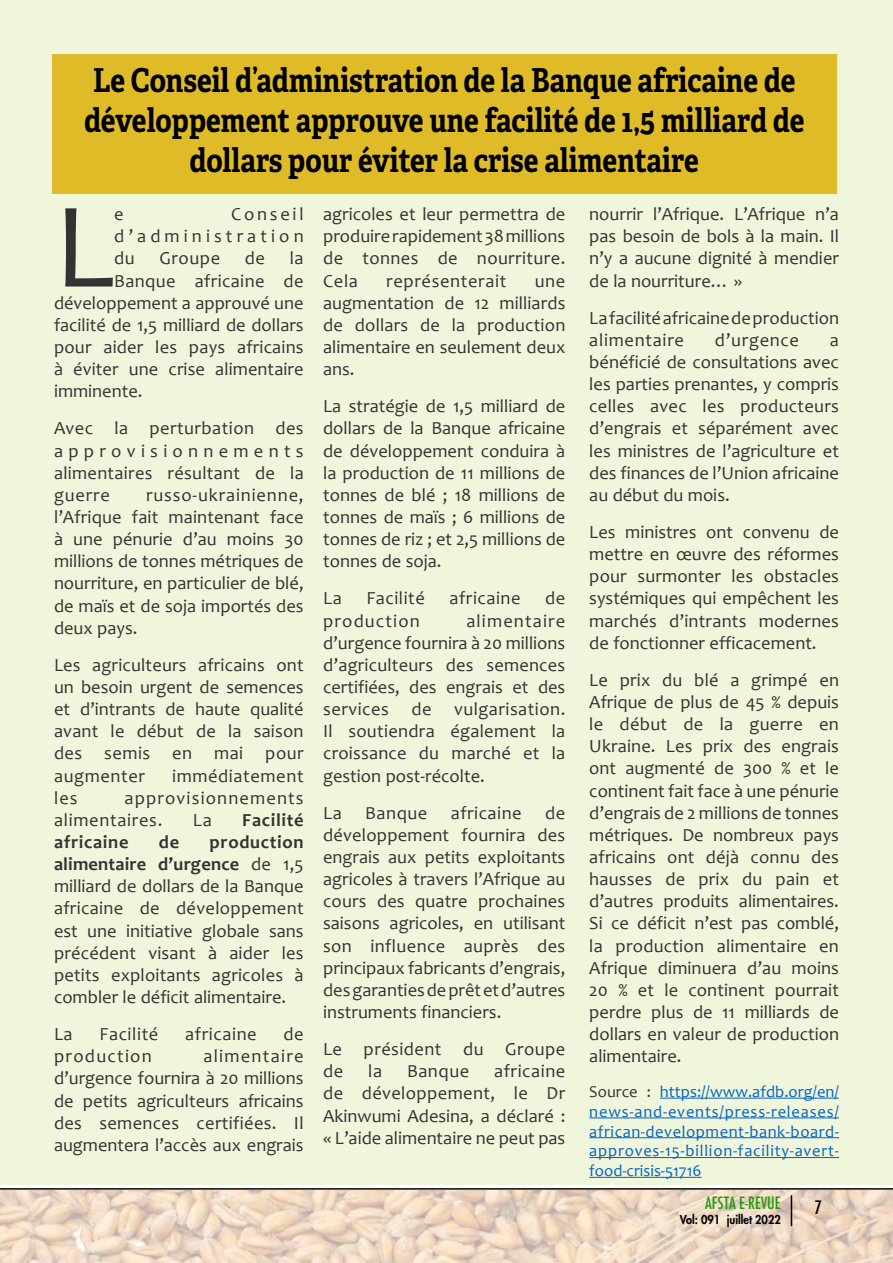
<style>
.page{position:relative;width:893px;height:1263px;background:#fff}
.page>*{position:absolute;margin:0;border:0;box-sizing:border-box;transform-origin:0 0}
.t1{font:123px "Candara";color:#333}
.t2{font:700 33px/39.6px "Adelle";color:#000;text-align:center;scale:.85 1}
.t3{font:18.45px/22.2px "Candara";color:#333;text-align:justify}
.t4{font:18.45px "Candara";letter-spacing:.03em;color:#333}
.t5{font:18.45px/22.2px "Candara";letter-spacing:.06em;color:#333}
.t6{font:18.45px "Candara";letter-spacing:.035em;color:#333}
.t7{font:18.45px/22.2px "Candara";letter-spacing:.025em;color:#333}
.t8{font:700 18.45px "Candara";letter-spacing:.04em;color:#333}
.t9{font:18.45px "Candara";letter-spacing:.02em;color:#333}
.t10{font:18.45px "Candara";letter-spacing:.07em;color:#333}
.t11{font:18.45px "Candara";letter-spacing:.04em;color:#333}
.t12{font:500 condensed 18px "Futura";color:#000}
.t13{font:16.5px/19.8px "Candara";letter-spacing:.045em;color:#0563c1;text-align:justify}
.t14{font:500 condensed 16.5px "Futura";color:#239a09}
.t15{font:800 12px "Futura Std";color:#000;scale:.92 1}
.s1{color:#333}
.s2{font-weight:700}
</style>
<div class="page">
<img style="left:0;top:1190px;width:893px;height:73px">
<hr style="left:791px;top:1195px;width:1px;height:31px;background:#000">
<hr style="left:0;top:1188px;width:893px;height:2px;background:#000">
<div style="left:0;top:0;width:893px;height:1185px;background:#f0f6db"></div>
<div style="left:53px;top:54px;width:784px;height:140px;background:#dfbb27"></div>
<hr style="left:660px;top:1098px;width:179px;height:1px;background:#0563c1">
<hr style="left:589px;top:1118px;width:250px;height:1px;background:#0563c1">
<hr style="left:589px;top:1137px;width:250px;height:1px;background:#0563c1">
<hr style="left:589px;top:1157px;width:250px;height:1px;background:#0563c1">
<hr style="left:589px;top:1177px;width:113px;height:1px;background:#0563c1">
<h2 class="t2" style="left:84px;top:61px;width:849px">Le Conseil d’administration de la Banque africaine de développement approuve une facilité de 1,5 milliard de dollars pour éviter la crise alimentaire</h2>
<p class="t3" style="left:589px;top:203px;width:251px">nourrir l’Afrique. L’Afrique n’a pas besoin de bols à la main. Il n’y a aucune dignité à mendier de la nourriture… »</p>
<p class="t3" style="left:589px;top:306px;width:251px">La facilité africaine de production alimentaire</p>
<p class="t3" style="left:114px;top:203px;width:191px;text-indent:117px">Conseil d’administration du</p>
<p class="t3" style="left:323px;top:203px;width:244px">agricoles et leur permettra de produire rapidement 38 millions de tonnes de nourriture.<br>Cela</p>
<h1 class="t1" style="left:54px;top:169px;width:62px">L</h1>
<p class="t3" style="left:114px;top:203px;width:11px">e</p>
<p class="t3" style="left:160px;top:247px;width:62px">Groupe</p>
<p class="t3" style="left:245px;top:247px;width:22px">de</p>
<p class="t3" style="left:290px;top:247px;width:15px">la</p>
<p class="t9" style="left:114px;top:269px;width:191px">Banque africaine de</p>
<p class="t3" style="left:54px;top:291px;width:251px">développement a approuvé une</p>
<p class="t3" style="left:54px;top:314px;width:251px">facilité de 1,5 milliard de dollars</p>
<p class="t3" style="left:54px;top:336px;width:251px">pour aider les pays africains</p>
<p class="t3" style="left:54px;top:358px;width:251px">à éviter une crise alimentaire</p>
<p class="t3" style="left:54px;top:380px;width:90px">imminente.</p>
<p class="t3" style="left:54px;top:417px;width:251px">Avec la perturbation des approvisionnements alimentaires résultant de la guerre</p>
<p class="t6" style="left:386px;top:269px;width:122px">représenterait</p>
<p class="t3" style="left:323px;top:269px;width:244px;text-indent:212px">une augmentation de 12 milliards de dollars de la production alimentaire en seulement deux ans.</p>
<p class="t3" style="left:323px;top:395px;width:244px">La stratégie de 1,5 milliard de dollars de la Banque africaine de développement conduira à la production de 11 millions de tonnes de blé ; 18 millions de tonnes de maïs ; 6 millions de tonnes de riz ; et 2,5 millions de tonnes de soja.</p>
<p class="t3" style="left:323px;top:587px;width:20px">La</p>
<p class="t4" style="left:366px;top:587px;width:60px">Facilité</p>
<p class="t4" style="left:449px;top:587px;width:73px">africaine</p>
<p class="t3" style="left:545px;top:587px;width:22px">de</p>
<p class="t5" style="left:323px;top:609px;width:98px">production</p>
<p class="t11" style="left:715px;top:328px;width:86px">d’urgence</p>
<p class="t3" style="left:589px;top:329px;width:251px;text-indent:241px">a bénéficié de consultations avec les parties prenantes, y compris celles avec les producteurs d’engrais et séparément avec les ministres de l’agriculture et des finances de l’Union africaine au début du mois.</p>
<p class="t3" style="left:589px;top:521px;width:251px">Les ministres ont convenu de mettre en œuvre des réformes pour surmonter les obstacles systémiques qui empêchent les marchés d’intrants modernes de fonctionner efficacement.</p>
<p class="t3" style="left:589px;top:668px;width:251px">Le prix du blé a grimpé en Afrique de plus de 45 % depuis le début de la guerre en Ukraine. Les prix des engrais ont augmenté de 300 % et le continent fait face à une pénurie d’engrais de 2 millions de tonnes métriques. De nombreux pays africains ont déjà connu des hausses de prix du pain et d’autres produits alimentaires.<br>Si ce déficit n’est pas comblé, la production alimentaire en Afrique diminuera d’au moins 20 % et le continent pourrait perdre plus de 11 milliards de dollars en valeur de production alimentaire.</p>
<p class="t13" style="left:589px;top:1082px;width:251px"><span class="s1">Source :</span> https://www.afdb.org/en/ news-and-events/press-releases/ african-development-bank-board&shy;approves-15-billion-facility-avert&shy;food-crisis-51716</p>
<p class="t3" style="left:54px;top:483px;width:251px;text-indent:92px">russo-ukrainienne, l’Afrique fait maintenant face à une pénurie d’au moins 30 millions de tonnes métriques de nourriture, en particulier de blé, de maïs et de soja importés des deux pays.</p>
<p class="t3" style="left:54px;top:653px;width:251px">Les agriculteurs africains ont un besoin urgent de semences et d’intrants de haute qualité avant le début de la saison des semis en mai pour augmenter</p>
<p class="t3" style="left:323px;top:609px;width:244px;text-indent:143px">alimentaire d’urgence fournira à 20 millions d’agriculteurs des semences certifiées, des engrais et des services de vulgarisation.<br>Il soutiendra également la croissance du marché et la gestion post-récolte.</p>
<p class="t3" style="left:323px;top:801px;width:20px">La</p>
<p class="t3" style="left:365px;top:801px;width:64px">Banque</p>
<p class="t4" style="left:451px;top:801px;width:72px">africaine</p>
<p class="t6" style="left:172px;top:764px;width:133px">immédiatement</p>
<p class="t3" style="left:54px;top:786px;width:25px">les</p>
<p class="t5" style="left:54px;top:786px;width:251px;text-indent:70px">approvisionnements alimentaires.</p>
<p class="t3" style="left:323px;top:801px;width:244px;text-indent:222px">de développement fournira des engrais aux petits exploitants agricoles à travers l’Afrique au cours des quatre prochaines saisons agricoles, en utilisant son influence auprès des principaux fabricants d’engrais, des garanties de prêt et d’autres instruments financiers.</p>
<p class="t7" style="left:323px;top:1038px;width:244px">Le président du Groupe de</p>
<p class="t3" style="left:193px;top:808px;width:20px">La</p>
<p class="t8" style="left:242px;top:808px;width:63px">Facilité</p>
<p class="t8" style="left:54px;top:830px;width:76px">africaine</p>
<p class="t8" style="left:159px;top:830px;width:22px">de</p>
<p class="t3" style="left:54px;top:831px;width:251px;text-indent:155px"><span class="s2">production alimentaire d’urgence</span> de 1,5 milliard de dollars de la Banque africaine de développement est une initiative globale sans précédent visant à aider les petits exploitants agricoles à combler le déficit alimentaire.</p>
<p class="t3" style="left:54px;top:1023px;width:20px">La</p>
<p class="t4" style="left:99px;top:1022px;width:60px">Facilité</p>
<p class="t4" style="left:185px;top:1022px;width:73px">africaine</p>
<p class="t3" style="left:283px;top:1023px;width:22px">de</p>
<p class="t10" style="left:54px;top:1045px;width:99px">production</p>
<p class="t3" style="left:54px;top:1045px;width:251px;text-indent:149px">alimentaire d’urgence fournira à 20 millions de petits agriculteurs africains des semences certifiées. Il augmentera l’accès aux engrais</p>
<p class="t3" style="left:323px;top:1060px;width:244px;text-indent:171px">africaine de développement, le Dr Akinwumi Adesina, a déclaré : « L’aide alimentaire ne peut pas</p>
<p class="t3" style="left:368px;top:1060px;width:15px">la</p>
<p class="t3" style="left:407px;top:1060px;width:64px">Banque</p>
<p class="t14" style="left:705px;top:1192px;width:77px">AFSTA E-REVUE</p>
<p class="t15" style="left:680px;top:1211px;width:111px">Vol: 091 juillet 2022</p>
<p class="t12" style="left:814px;top:1196px;width:9px">7</p>
</div>
